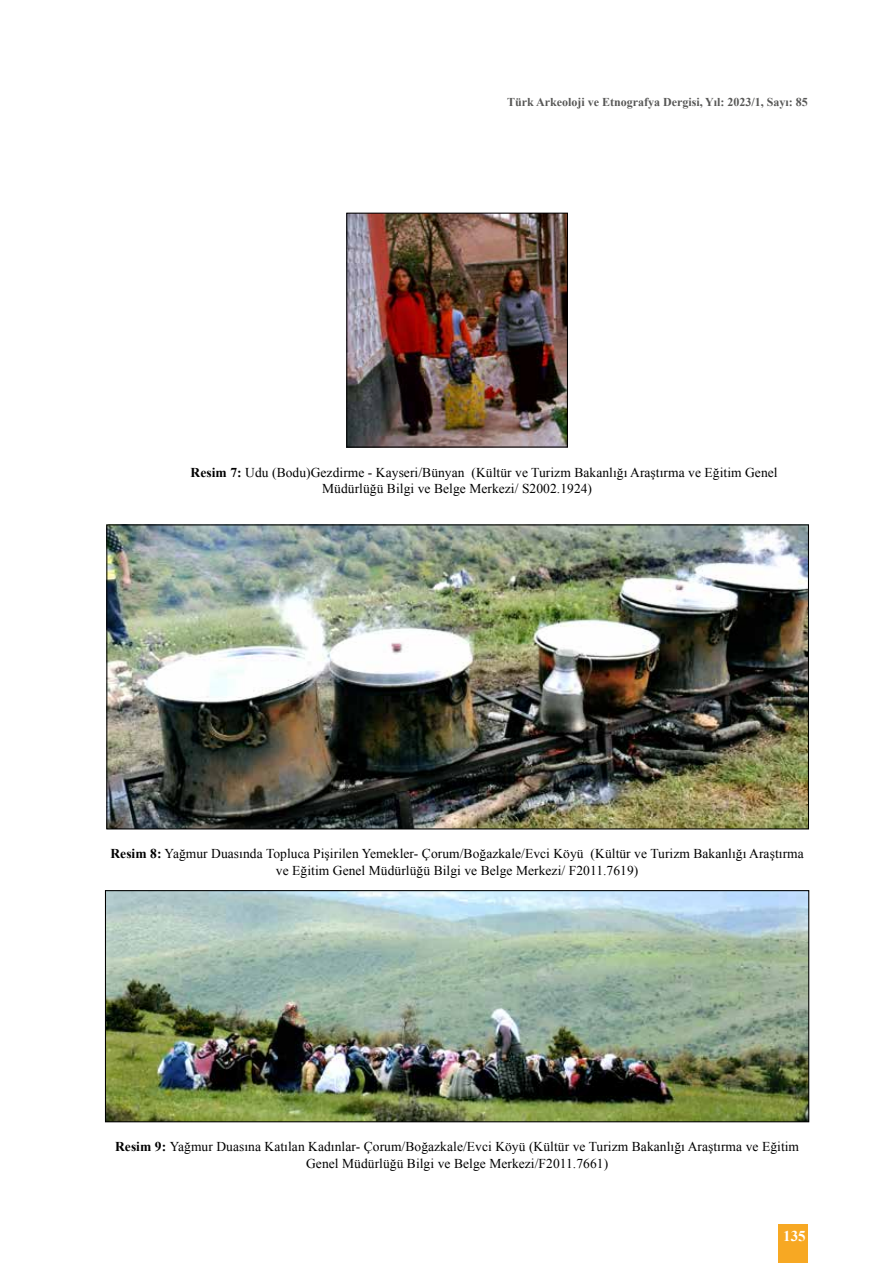
<style>
.page{position:relative;width:893px;height:1263px;background:#fff}
.page>*{position:absolute;margin:0;border:0;box-sizing:border-box;transform-origin:0 0}
.t1{font:700 15px "Times New Roman";color:#fff}
.t2{font:13.5px/16.2px "Times New Roman";letter-spacing:.005em;color:#000;text-align:center}
.t3{font:700 12px "Times New Roman";color:#575756}
.s1{font-weight:700}
</style>
<div class="page">
<div style="left:778px;top:1224px;width:30px;height:39px;background:#f7a823"></div>
<img style="left:348px;top:215px;width:218px;height:231px">
<div style="left:346px;top:213px;width:222px;height:235px;border:1px solid #000"></div>
<img style="left:108px;top:526px;width:699px;height:301px">
<img style="left:107px;top:892px;width:700px;height:228px">
<div style="left:105px;top:890px;width:704px;height:232px;border:1px solid #000"></div>
<p class="t3" style="left:507px;top:94px;width:302px">Türk Arkeoloji ve Etnografya Dergisi, Yıl: 2023/1, Sayı: 85</p>
<p class="t2" style="left:322px;top:464px;width:457px;text-align:left;text-indent:-132px"><span class="s1">Resim 7:</span> Udu (Bodu)Gezdirme - Kayseri/Bünyan (Kültür ve Turizm Bakanlığı Araştırma ve Eğitim Genel<br>Müdürlüğü Bilgi ve Belge Merkezi/ S2002.1924)</p>
<p class="t2" style="left:110px;top:846px;width:695px"><span class="s1">Resim 8:</span> Yağmur Duasında Topluca Pişirilen Yemekler- Çorum/Boğazkale/Evci Köyü (Kültür ve Turizm Bakanlığı Araştırma ve Eğitim Genel Müdürlüğü Bilgi ve Belge Merkezi/ F2011.7619)</p>
<p class="t2" style="left:115px;top:1138px;width:685px"><span class="s1">Resim 9:</span> Yağmur Duasına Katılan Kadınlar- Çorum/Boğazkale/Evci Köyü (Kültür ve Turizm Bakanlığı Araştırma ve Eğitim<br>Genel Müdürlüğü Bilgi ve Belge Merkezi/F2011.7661)</p>
<p class="t1" style="left:783px;top:1226px;width:24px">135</p>
</div>
